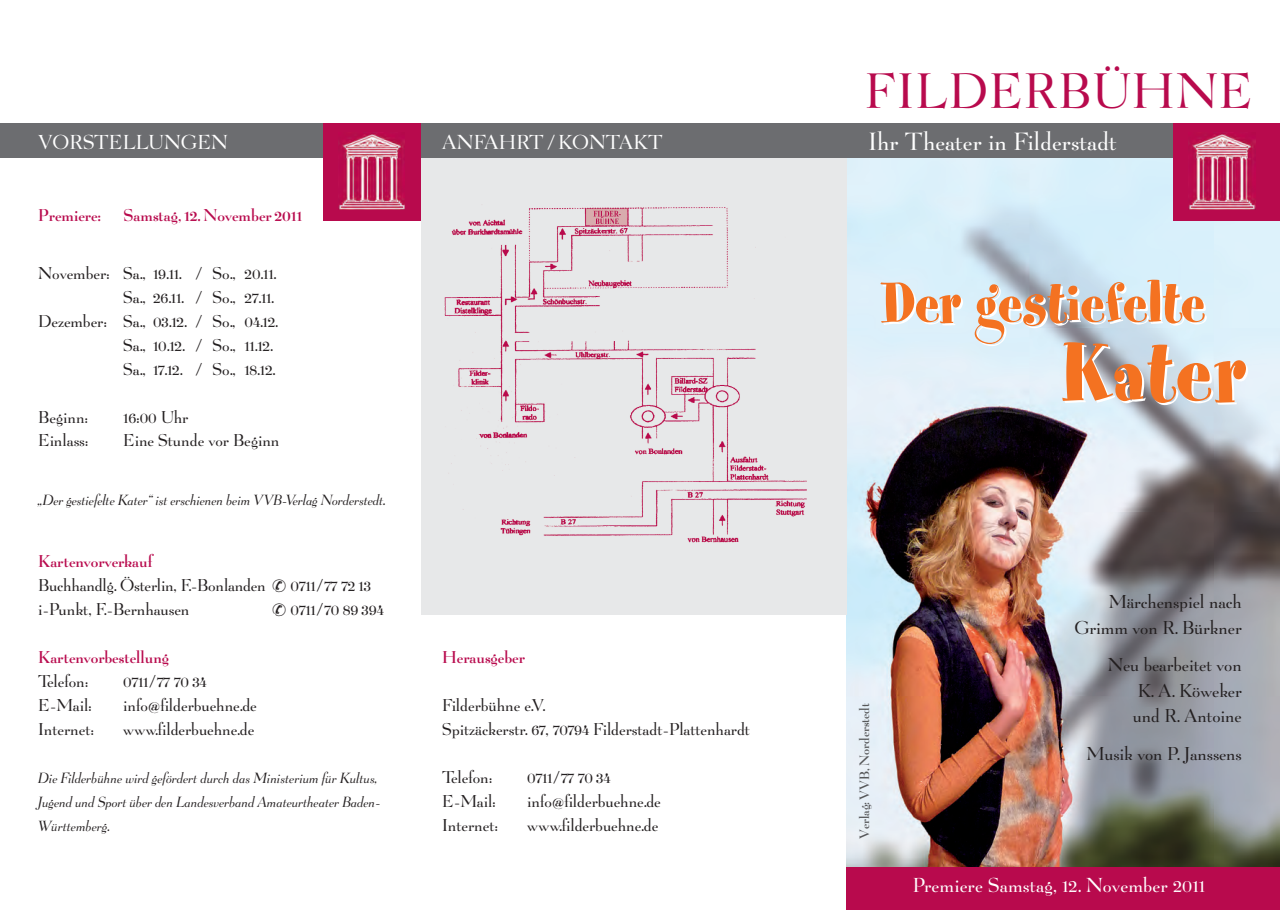
<style>
.page{position:relative;width:1280px;height:910px;background:#fff}
.page>*{position:absolute;margin:0;border:0;box-sizing:border-box;transform-origin:0 0}
.t1{font:93px "Spumoni LP";letter-spacing:.025em;color:#f47221}
.t2{font:63px "Spumoni LP";color:#f47221}
.t3{font:48px "Be Lucian";letter-spacing:.035em;color:#b80a4d}
.t4{font:24px "Be Lucian";letter-spacing:.01em;color:#fff}
.t5{font:19.5px "Be Lucian";letter-spacing:.01em;color:#fff}
.t6{font:18px/25.5px "Be Lucian";color:#231f20;text-align:right}
.t7{font:16.5px/24px "Be Lucian";color:#231f20}
.t8{font:16.5px "Be Lucian Demi";color:#b80a4d}
.t9{font:italic 14.25px/24px "Be Lucian";letter-spacing:-.005em;color:#231f20}
.t10{font:13.2px "Be Lucian Demi";color:#57585a}
</style>
<div class="page">
<img style="left:846px;top:157px;width:434px;height:710px">
<div style="left:421px;top:145px;width:425px;height:470px;background:#e7e8e9"></div>
<img style="left:444px;top:207px;width:363px;height:336px">
<div style="left:846px;top:123px;width:425px;height:34px;background:#6c6d70"></div>
<div style="left:421px;top:123px;width:425px;height:34px;background:#6c6d70"></div>
<div style="left:0;top:123px;width:323px;height:34px;background:#6c6d70"></div>
<div style="left:846px;top:867px;width:434px;height:43px;background:#b80a4d"></div>
<div style="left:1174px;top:123px;width:106px;height:98px;background:#b80a4d"></div>
<img style="left:1188px;top:132px;width:67px;height:78px">
<div style="left:323px;top:123px;width:98px;height:98px;background:#b80a4d"></div>
<img style="left:338px;top:132px;width:67px;height:78px">
<p class="t5" style="left:38px;top:134px;width:191px">VORSTELLUNGEN</p>
<p class="t5" style="left:442px;top:134px;width:222px">ANFAHRT / KONTAKT</p>
<p class="t8" style="left:38px;top:208px;width:64px">Premiere:</p>
<p class="t8" style="left:123px;top:208px;width:180px">Samstag, 12. November 2011</p>
<p class="t7" style="left:38px;top:262px;width:239px">November: Sa., 19.11. / So., 20.11.</p>
<p class="t7" style="left:123px;top:286px;width:152px">Sa., 26.11. / So., 27.11.</p>
<p class="t7" style="left:38px;top:310px;width:241px">Dezember: Sa., 03.12. / So., 04.12.</p>
<p class="t7" style="left:123px;top:334px;width:151px">Sa., 10.12. / So., 11.12.</p>
<p class="t7" style="left:123px;top:358px;width:153px">Sa., 17.12. / So., 18.12.</p>
<p class="t7" style="left:38px;top:406px;width:51px">Beginn:</p>
<p class="t7" style="left:123px;top:406px;width:67px">16:00 Uhr</p>
<p class="t7" style="left:38px;top:430px;width:52px">Einlass:</p>
<p class="t7" style="left:123px;top:430px;width:158px">Eine Stunde vor Beginn</p>
<p class="t9" style="left:38px;top:489px;width:349px">„Der gestiefelte Kater“ ist erschienen beim VVB-Verlag Norderstedt.</p>
<p class="t8" style="left:38px;top:554px;width:115px">Kartenvorverkauf</p>
<p class="t7" style="left:38px;top:574px;width:334px">Buchhandlg. Österlin, F.-Bonlanden ✆ 0711/77 72 13 i-Punkt, F.-Bernhausen</p>
<p class="t7" style="left:272px;top:598px;width:113px">✆ 0711/70 89 394</p>
<p class="t8" style="left:38px;top:650px;width:132px">Kartenvorbestellung</p>
<p class="t7" style="left:38px;top:670px;width:52px">Telefon:</p>
<p class="t7" style="left:123px;top:670px;width:85px">0711/77 70 34</p>
<p class="t7" style="left:38px;top:694px;width:55px">E-Mail:</p>
<p class="t7" style="left:123px;top:694px;width:135px">info@filderbuehne.de</p>
<p class="t7" style="left:38px;top:718px;width:57px">Internet:</p>
<p class="t7" style="left:123px;top:718px;width:132px">www.filderbuehne.de</p>
<p class="t9" style="left:38px;top:766px;width:344px">Die Filderbühne wird gefördert durch das Ministerium für Kultus,<br>Jugend und Sport über den Landesverband Amateurtheater Baden-<br>Württemberg.</p>
<p class="t8" style="left:442px;top:650px;width:84px">Herausgeber</p>
<p class="t7" style="left:442px;top:694px;width:309px">Filderbühne e.V.<br>Spitzäckerstr. 67, 70794 Filderstadt-Plattenhardt</p>
<p class="t7" style="left:442px;top:766px;width:52px">Telefon:</p>
<p class="t7" style="left:527px;top:766px;width:85px">0711/77 70 34</p>
<p class="t7" style="left:442px;top:790px;width:55px">E-Mail:</p>
<p class="t7" style="left:527px;top:790px;width:135px">info@filderbuehne.de</p>
<p class="t7" style="left:442px;top:814px;width:57px">Internet:</p>
<p class="t7" style="left:527px;top:814px;width:132px">www.filderbuehne.de</p>
<h3 class="t3" style="left:865px;top:70px;width:389px">FILDERBÜHNE</h3>
<h3 class="t4" style="left:868px;top:131px;width:250px">Ihr Theater in Filderstadt</h3>
<h2 class="t2" style="left:882px;top:262px;width:325px">Der gestiefelte</h2>
<h1 class="t1" style="left:1061px;top:312px;width:184px">Kater</h1>
<p class="t10" style="left:859px;top:839px;width:138px;rotate:-90deg">Verlag: VVB, Norderstedt</p>
<p class="t6" style="left:1074px;top:590px;width:169px">Märchenspiel nach<br>Grimm von R. Bürkner</p>
<p class="t6" style="left:1133px;top:653px;width:110px;text-align:justify;text-indent:-25px">Neu bearbeitet von K. A. Köweker und R. Antoine</p>
<p class="t6" style="left:1086px;top:742px;width:157px">Musik von P. Janssens</p>
<p class="t5" style="left:913px;top:876px;width:293px">Premiere Samstag, 12. November 2011</p>
</div>
